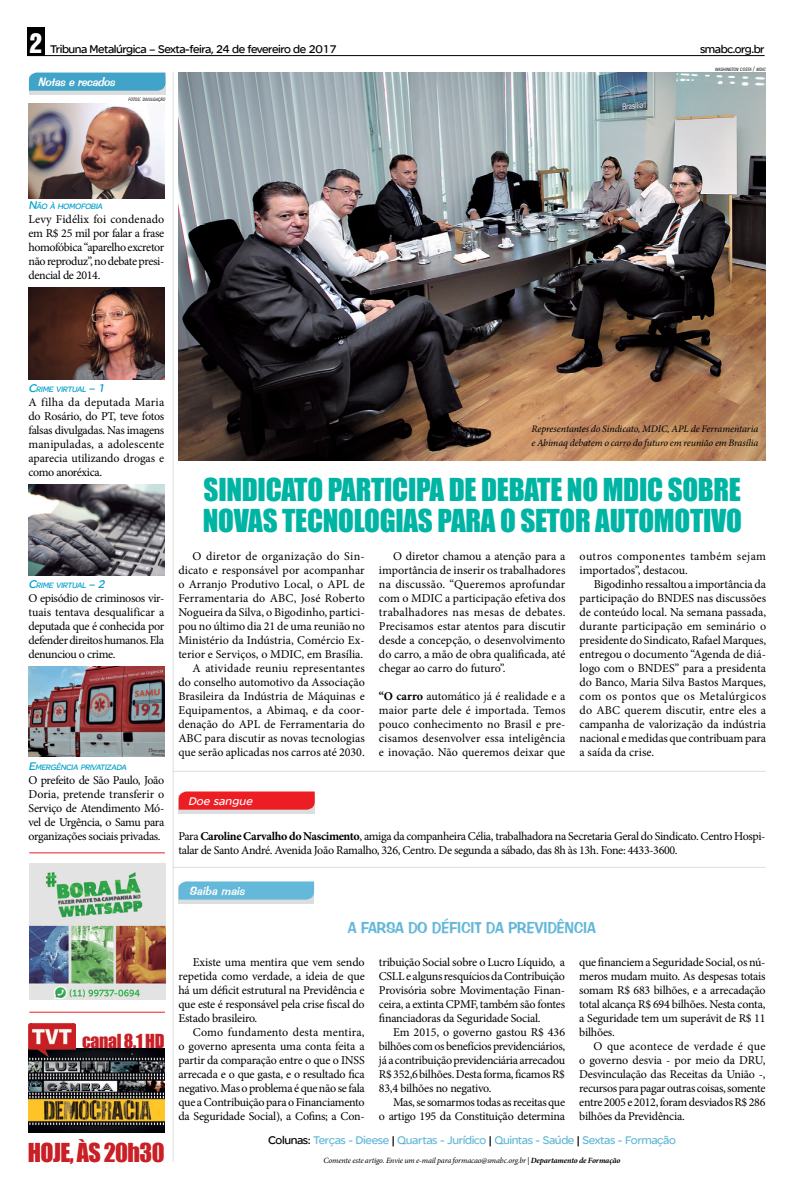
<style>
.page{position:relative;width:794px;height:1191px;background:#fff}
.page>*{position:absolute;margin:0;border:0;box-sizing:border-box;transform-origin:0 0}
.t1{font:29px/31px "Impact";letter-spacing:-.01em;color:#00b4a3}
.t2{font:24px "Impact";letter-spacing:-.025em;color:#c91f25}
.t3{font:17.8px "Impact";color:#c91f25}
.t4{font:15.8px "Impress BT";letter-spacing:-.03em;color:#64b8d9}
.t5{font:12px/14px "Minion Pro";letter-spacing:-.015em;color:#000;text-align:justify}
.t6{font:12px "SE Optimist Semi";letter-spacing:-.035em;color:#64b8d9}
.t7{font:12px "SE Optimist Semi";letter-spacing:-.04em;color:#000}
.t8{font:12px/14px "Minion Pro";letter-spacing:.02em;color:#000}
.t9{font:italic 12px "Impress BT";color:#fff}
.t10{font:italic 12px "SE Optimist Semi";color:#fff}
.t11{font:italic 10px/14px "Minion Pro";letter-spacing:-.01em;color:#000}
.t12{font:italic 8.4px "SE Optimist Semi";color:#00a1cb}
.t13{font:italic 8px "Minion Pro";letter-spacing:-.015em;color:#000}
.t14{font:italic condensed 4.4px "Swiss 721 BT";color:#000}
.s1{font-family:"Helvetica Inserat";font-size:25px;color:#fff}
.s2{font-size:6.2px}
.s3{font-size:12px}
.s4{font-weight:700}
.s5{color:#000}
</style>
<div class="page">
<img style="left:29px;top:1048px;width:136px;height:84px">
<img style="left:29px;top:1024px;width:46px;height:32px">
<img style="left:29px;top:863px;width:136px;height:136px">
<div style="left:29px;top:77px;width:137px;height:18px;background:#dcddde"></div>
<div style="left:29px;top:73px;width:136px;height:18px;background:#40a3c7"></div>
<img style="left:28px;top:103px;width:136px;height:95px">
<img style="left:28px;top:287px;width:136px;height:92px">
<img style="left:28px;top:484px;width:136px;height:92px">
<img style="left:28px;top:666px;width:136px;height:90px">
<hr style="left:29px;top:1011px;width:136px;height:1px;background:#ed1d24">
<hr style="left:29px;top:852px;width:136px;height:1px;background:#ed1d24">
<img style="left:178px;top:72px;width:588px;height:389px">
<hr style="left:173px;top:72px;width:1px;height:1089px;background:#dcddde">
<hr style="left:173px;top:867px;width:593px;height:1px;background:#dcddde">
<hr style="left:173px;top:771px;width:593px;height:1px;background:#dcddde">
<div style="left:27px;top:28px;width:17px;height:28px;background:#000"></div>
<hr style="left:27px;top:55px;width:737px;height:1px;background:#000">
<div style="left:179px;top:796px;width:136px;height:18px;background:linear-gradient(to right,#dcddde,#dcddde)"></div>
<svg style="left:179px;top:791px;width:136px;height:18px;background:#ed252c"></svg>
<svg style="left:178px;top:899px;width:136px;height:5px"></svg>
<svg style="left:178px;top:881px;width:136px;height:18px;background:#69bada"></svg>
<p class="t7" style="left:30px;top:42px;width:309px"><span class="s1">2</span> Tribuna Metalúrgica – Sexta-feira, 24 de fevereiro de 2017</p>
<p class="t7" style="left:700px;top:43px;width:66px">smabc.org.br</p>
<p class="t9" style="left:38px;top:75px;width:82px">Notaserecados</p>
<p class="t14" style="left:129px;top:97px;width:38px">FOTOS<span class="s2">:</span> DIVULGAÇÃO</p>
<p class="t12" style="left:28px;top:202px;width:77px"><span class="s3">N</span>ÃO À HOMOFOBIA</p>
<p class="t5" style="left:28px;top:213px;width:137px">Levy Fidélix foi condenado em R$ 25 mil por falar a frase homofóbica “aparelho excretor não reproduz”, no debate presi&shy;dencial de 2014.</p>
<p class="t14" style="left:715px;top:67px;width:52px">WASHINGTON COSTA <span class="s2">/</span> MDIC</p>
<p class="t12" style="left:28px;top:384px;width:80px"><span class="s3">C</span>RI ME VI RTUAL <span class="s3">– 1</span></p>
<p class="t5" style="left:28px;top:395px;width:137px">A filha da deputada Maria do Rosário, do PT, teve fotos falsas divulgadas. Nas imagens manipuladas, a adolescente aparecia utilizando drogas e como anoréxica.</p>
<p class="t12" style="left:28px;top:580px;width:80px"><span class="s3">C</span>RI ME VI RTUAL <span class="s3">– 2</span></p>
<p class="t5" style="left:28px;top:591px;width:137px">O episódio de criminosos vir&shy;tuais tentava desqualificar a deputada que é conhecida por defender direitos humanos. Ela denunciou o crime.</p>
<p class="t12" style="left:28px;top:762px;width:101px"><span class="s3">E</span>MERGÊNCIA PRIVATIZADA</p>
<p class="t5" style="left:28px;top:773px;width:137px">O prefeito de São Paulo, João Doria, pretende transferir o Serviço de Atendimento Mó&shy;vel de Urgência, o Samu para organizações sociais privadas.</p>
<h3 class="t3" style="left:82px;top:1027px;width:74px">CANAL 8.1 HD</h3>
<h2 class="t2" style="left:28px;top:1133px;width:138px">HOJE, ÀS 20H30</h2>
<p class="t11" style="left:531px;top:421px;width:228px">Representantes do Sindicato, MDIC, APL de Ferramentaria e Abimaq debatem o carro do futuro em reunião em Brasília</p>
<h1 class="t1" style="left:203px;top:473px;width:540px">SINDICATO PARTICIPA DE DEBATE NO MDIC SOBRE<br>NOVAS TECNOLOGIAS PARA O SETOR AUTOMOTIVO</h1>
<p class="t5" style="left:178px;top:549px;width:188px;text-align:right">O diretor de organização do Sin&shy;dicato e responsável por acompanhar o Arranjo Produtivo Local, o APL de Ferramentaria do ABC, José Roberto Nogueira da Silva, o Bigodinho, partici&shy;pou no último dia 21 de uma reunião no Ministério da Indústria, Comércio Ex&shy;terior e Serviços, o MDIC, em Brasília.<br>A atividade reuniu representantes do conselho automotivo da Associação Brasileira da Indústria de Máquinas e Equipamentos, a Abimaq, e da coor&shy;denação do APL de Ferramentaria do ABC para discutir as novas tecnologias que serão aplicadas nos carros até 2030.</p>
<p class="t5" style="left:379px;top:549px;width:188px;text-indent:14px">O diretor chamou a atenção para a importância de inserir os trabalhadores na discussão. “Queremos aprofundar com o MDIC a participação efetiva dos trabalhadores nas mesas de debates.<br>Precisamos estar atentos para discutir desde a concepção, o desenvolvimento do carro, a mão de obra qualificada, até chegar ao carro do futuro”.</p>
<p class="t8" style="left:579px;top:549px;width:188px">outros componentes também sejam importados”, destacou.</p>
<p class="t5" style="left:579px;top:577px;width:188px;text-indent:14px">Bigodinho ressaltou a importância da participação do BNDES nas discussões de conteúdo local. Na semana passada, durante participação em seminário o presidente do Sindicato, Rafael Marques, entregou o documento “Agenda de diá&shy;logo com o BNDES” para a presidenta do Banco, Maria Silva Bastos Marques, com os pontos que os Metalúrgicos do ABC querem discutir, entre eles a campanha de valorização da indústria nacional e medidas que contribuam para a saída da crise.</p>
<p class="t5" style="left:379px;top:689px;width:188px"><span class="s4">“O carro</span> automático já é realidade e a maior parte dele é importada. Temos pouco conhecimento no Brasil e pre&shy;cisamos desenvolver essa inteligência e inovação. Não queremos deixar que</p>
<p class="t10" style="left:188px;top:794px;width:69px">Doe sangue</p>
<p class="t5" style="left:178px;top:829px;width:588px">Para <span class="s4">Caroline Carvalho do Nascimento</span>, amiga da companheira Célia, trabalhadora na Secretaria Geral do Sindicato. Centro Hospi&shy;talar de Santo André. Avenida João Ramalho, 326, Centro. De segunda a sábado, das 8h às 13h. Fone: 4433-3600.</p>
<p class="t9" style="left:189px;top:883px;width:60px">Saiba mais</p>
<h3 class="t4" style="left:348px;top:918px;width:248px">A FARSA DO DÉFICIT DA PREVIDÊNCIA</h3>
<p class="t5" style="left:178px;top:955px;width:188px;text-indent:14px">Existe uma mentira que vem sendo repetida como verdade, a ideia de que há um déficit estrutural na Previdência e que este é responsável pela crise fiscal do Estado brasileiro.</p>
<p class="t5" style="left:178px;top:1025px;width:188px;text-indent:14px">Como fundamento desta mentira, o governo apresenta uma conta feita a partir da comparação entre o que o INSS arrecada e o que gasta, e o resultado fica negativo. Mas o problema é que não se fala que a Contribuição para o Financiamento da Seguridade Social), a Cofins; a Con-</p>
<p class="t5" style="left:379px;top:955px;width:188px">tribuição Social sobre o Lucro Líquido, a CSLL e alguns resquícios da Contribuição Provisória sobre Movimentação Finan&shy;ceira, a extinta CPMF, também são fontes financiadoras da Seguridade Social.</p>
<p class="t5" style="left:379px;top:1025px;width:188px;text-indent:14px">Em 2015, o governo gastou R$ 436 bilhões com os benefícios previdenciários, já a contribuição previdenciária arrecadou R$ 352,6 bilhões. Desta forma, ficamos R$ 83,4 bilhões no negativo.</p>
<p class="t5" style="left:379px;top:1095px;width:188px;text-align:right">Mas, se somarmos todas as receitas que<br>o artigo 195 da Constituição determina</p>
<p class="t5" style="left:579px;top:955px;width:188px">que financiem a Seguridade Social, os nú&shy;meros mudam muito. As despesas totais somam R$ 683 bilhões, e a arrecadação total alcança R$ 694 bilhões. Nesta conta, a Seguridade tem um superávit de R$ 11 bilhões.</p>
<p class="t5" style="left:579px;top:1039px;width:188px;text-indent:14px">O que acontece de verdade é que o governo desvia - por meio da DRU, Desvinculação das Receitas da União -, recursos para pagar outras coisas, somente entre 2005 e 2012, foram desviados R$ 286 bilhões da Previdência.</p>
<p class="t6" style="left:268px;top:1133px;width:409px"><span class="s5">Colunas:</span> Terças - Dieese <span class="s5">|</span> Quartas - Jurídico <span class="s5">|</span> Quintas - Saúde <span class="s5">|</span> Sextas - Formação</p>
<p class="t13" style="left:323px;top:1154px;width:298px">Comente este artigo. Envie um e-mail para formacao@smabc.org.br | <span class="s4">Departamento de Formação</span></p>
</div>
